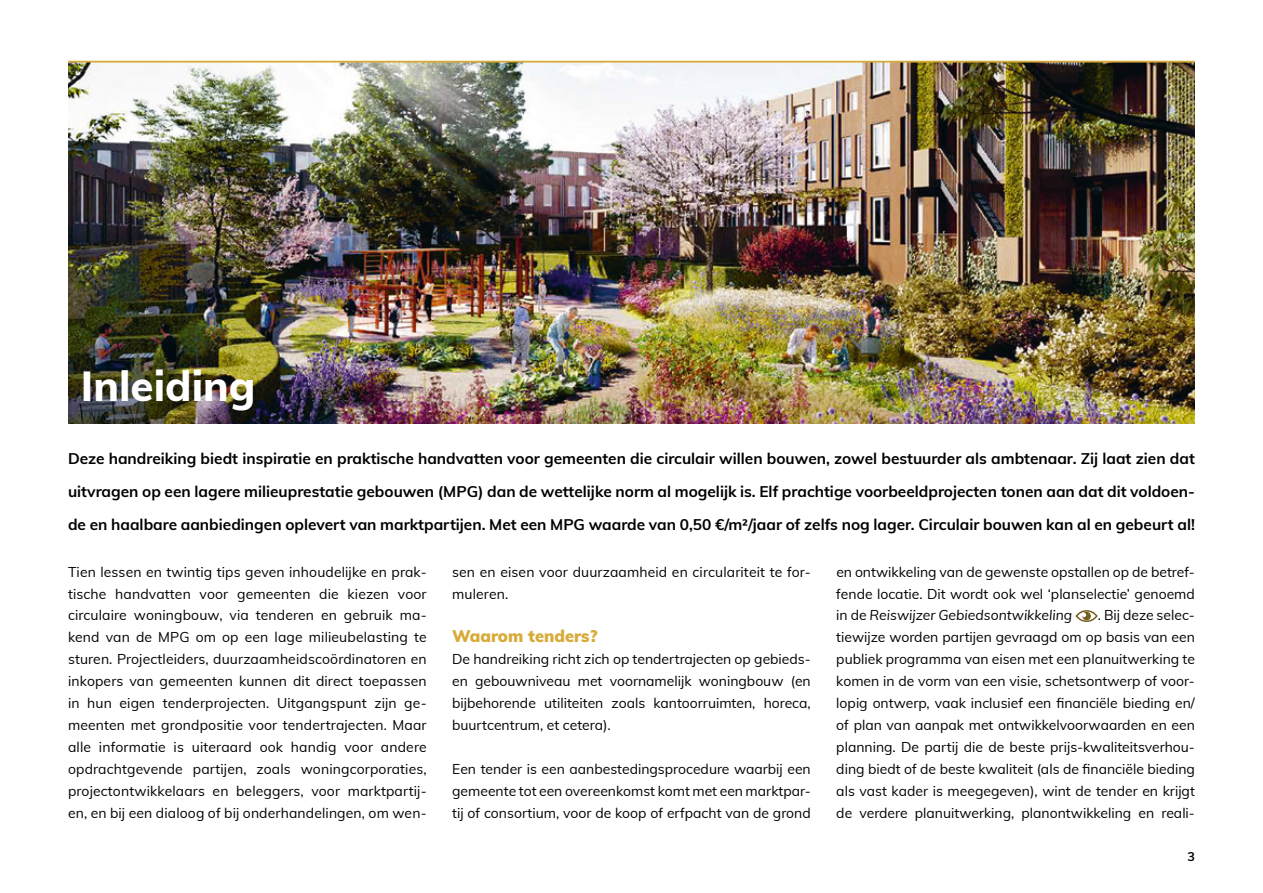
<style>
.page{position:relative;width:1263px;height:893px;background:#fff}
.page>*{position:absolute;margin:0;border:0;box-sizing:border-box;transform-origin:0 0}
.t1{font:800 42px "Muli";color:#fff}
.t2{font:900 16.5px "Muli";color:#d6ab38}
.t3{font:700 15.45px/32.8px "Muli";color:#000;text-align:justify}
.t4{font:13.95px/21.9px "Muli";color:#000;text-align:justify}
.t5{font:700 12.6px "Muli";color:#000}
.s1{font-style:italic}
</style>
<div class="page">
<img style="left:68px;top:63px;width:1127px;height:360px">
<hr style="left:68px;top:61px;width:1127px;height:2px;background:#d6ab38">
<div style="left:1076px;top:610px;width:21px;height:12px;border:2px solid #755d22;border-radius:50%"></div>
<svg style="left:1083px;top:612px;width:7px;height:8px"></svg>
<div style="left:1082px;top:612px;width:9px;height:8px;border:1px solid #755d22;border-radius:50%"></div>
<svg style="left:1082px;top:613px;width:4px;height:4px"></svg>
<h1 class="t1" style="left:81px;top:369px;width:176px">Inleiding</h1>
<p class="t3" style="left:68px;top:441px;width:1128px">Deze handreiking biedt inspiratie en praktische handvatten voor gemeenten die circulair willen bouwen, zowel bestuurder als ambtenaar. Zij laat zien dat uitvragen op een lagere milieuprestatie gebouwen (MPG) dan de wettelijke norm al mogelijk is. Elf prachtige voorbeeldprojecten tonen aan dat dit voldoen&shy;de en haalbare aanbiedingen oplevert van marktpartijen. Met een MPG waarde van 0,50 €/m²/jaar of zelfs nog lager. Circulair bouwen kan al en gebeurt al!</p>
<p class="t4" style="left:68px;top:560px;width:360px">Tien lessen en twintig tips geven inhoudelijke en prak&shy;tische handvatten voor gemeenten die kiezen voor circulaire woningbouw, via tenderen en gebruik ma&shy;kend van de MPG om op een lage milieubelasting te sturen. Projectleiders, duurzaamheidscoördinatoren en inkopers van gemeenten kunnen dit direct toepassen in hun eigen tenderprojecten. Uitgangspunt zijn ge&shy;meenten met grondpositie voor tendertrajecten. Maar alle informatie is uiteraard ook handig voor andere opdrachtgevende partijen, zoals woningcorporaties, projectontwikkelaars en beleggers, voor marktpartij&shy;en, en bij een dialoog of bij onderhandelingen, om wen-</p>
<p class="t4" style="left:452px;top:560px;width:360px">sen en eisen voor duurzaamheid en circulariteit te for&shy;muleren.</p>
<p class="t4" style="left:836px;top:560px;width:360px">en ontwikkeling van de gewenste opstallen op de betref&shy;fende locatie. Dit wordt ook wel ‘planselectie’ genoemd in de <span class="s1">Reiswijzer Gebiedsontwikkeling</span></p>
<p class="t4" style="left:836px;top:604px;width:360px;text-indent:262px">. Bij deze selec&shy;tiewijze worden partijen gevraagd om op basis van een publiek programma van eisen met een planuitwerking te komen in de vorm van een visie, schetsontwerp of voor&shy;lopig ontwerp, vaak inclusief een financiële bieding en/ of plan van aanpak met ontwikkelvoorwaarden en een planning. De partij die de beste prijs-kwaliteitsverhou&shy;ding biedt of de beste kwaliteit (als de financiële bieding als vast kader is meegegeven), wint de tender en krijgt de verdere planuitwerking, planontwikkeling en reali-</p>
<p class="t2" style="left:452px;top:630px;width:147px">Waarom tenders?</p>
<p class="t4" style="left:452px;top:648px;width:360px">De handreiking richt zich op tendertrajecten op gebieds&shy;en gebouwniveau met voornamelijk woningbouw (en bijbehorende utiliteiten zoals kantoorruimten, horeca, buurtcentrum, et cetera).</p>
<p class="t4" style="left:452px;top:757px;width:360px">Een tender is een aanbestedingsprocedure waarbij een gemeente tot een overeenkomst komt met een marktpar&shy;tij of consortium, voor de koop of erfpacht van de grond</p>
<p class="t5" style="left:1187px;top:852px;width:9px">3</p>
</div>
